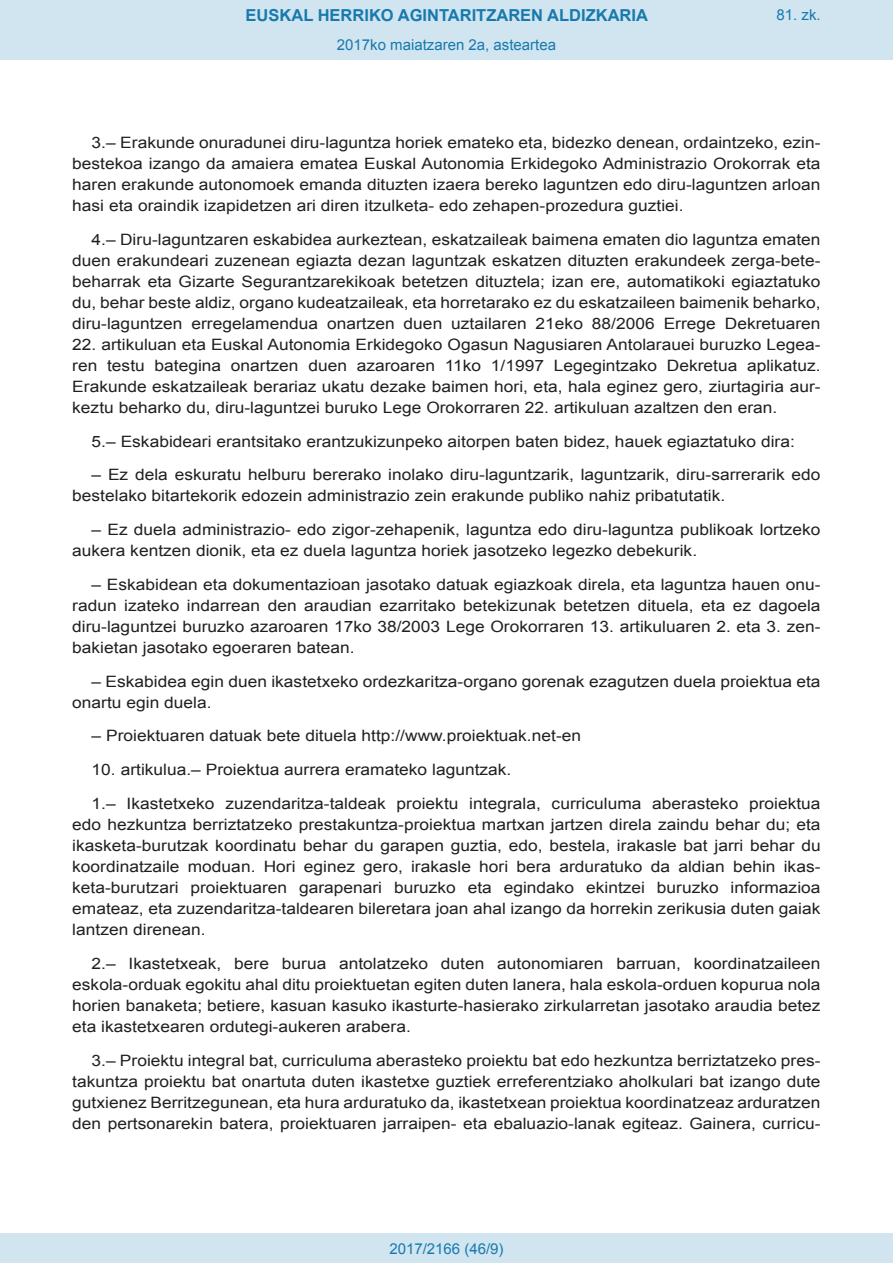
<style>
.page{position:relative;width:893px;height:1263px;background:#fff}
.page>*{position:absolute;margin:0;border:0;box-sizing:border-box;transform-origin:0 0}
.t1{font:700 16.5px "Arial";color:#1879ad}
.BOPVDetalle{font:15.6px/21px "Arial";color:#231f20;text-align:justify;scale:1.11 1}
.Paginacion_Centro{font:15px "Arial";color:#1879ad}
</style>
<div class="page">
<div style="left:0;top:0;width:893px;height:60px;background:#d0e5f0"></div>
<div style="left:0;top:1233px;width:893px;height:30px;background:#d0e5f0"></div>
<p class="t1" style="left:246px;top:4px;width:404px">EUSKAL HERRIKO AGINTARITZAREN ALDIZKARIA</p>
<p class="Paginacion_Centro" style="left:337px;top:35px;width:221px">2017ko maiatzaren 2a, asteartea</p>
<p class="Paginacion_Centro" style="left:776px;top:5px;width:46px">81. zk.</p>
<p class="BOPVDetalle" style="left:72px;top:132px;width:676px;text-indent:19px">3.– Erakunde onuradunei diru-laguntza horiek emateko eta, bidezko denean, ordaintzeko, ezin&shy;bestekoa izango da amaiera ematea Euskal Autonomia Erkidegoko Administrazio Orokorrak eta haren erakunde autonomoek emanda dituzten izaera bereko laguntzen edo diru-laguntzen arloan hasi eta oraindik izapidetzen ari diren itzulketa- edo zehapen-prozedura guztiei.</p>
<p class="BOPVDetalle" style="left:72px;top:229px;width:676px;text-indent:19px">4.– Diru-laguntzaren eskabidea aurkeztean, eskatzaileak baimena ematen dio laguntza ematen duen erakundeari zuzenean egiazta dezan laguntzak eskatzen dituzten erakundeek zerga-bete&shy;beharrak eta Gizarte Segurantzarekikoak betetzen dituztela; izan ere, automatikoki egiaztatuko du, behar beste aldiz, organo kudeatzaileak, eta horretarako ez du eskatzaileen baimenik beharko, diru-laguntzen erregelamendua onartzen duen uztailaren 21eko 88/2006 Errege Dekretuaren</p>
<p class="BOPVDetalle" style="left:72px;top:334px;width:676px">22. artikuluan eta Euskal Autonomia Erkidegoko Ogasun Nagusiaren Antolarauei buruzko Legea&shy;ren testu bategina onartzen duen azaroaren 11ko 1/1997 Legegintzako Dekretua aplikatuz.<br>Erakunde eskatzaileak berariaz ukatu dezake baimen hori, eta, hala eginez gero, ziurtagiria aur&shy;keztu beharko du, diru-laguntzei buruko Lege Orokorraren 22. artikuluan azaltzen den eran.</p>
<p class="BOPVDetalle" style="left:92px;top:431px;width:635px">5.– Eskabideari erantsitako erantzukizunpeko aitorpen baten bidez, hauek egiaztatuko dira:</p>
<p class="BOPVDetalle" style="left:72px;top:465px;width:676px;text-indent:19px">– Ez dela eskuratu helburu bererako inolako diru-laguntzarik, laguntzarik, diru-sarrerarik edo bestelako bitartekorik edozein administrazio zein erakunde publiko nahiz pribatutatik.</p>
<p class="BOPVDetalle" style="left:72px;top:519px;width:676px;text-indent:19px">– Ez duela administrazio- edo zigor-zehapenik, laguntza edo diru-laguntza publikoak lortzeko aukera kentzen dionik, eta ez duela laguntza horiek jasotzeko legezko debekurik.</p>
<p class="BOPVDetalle" style="left:72px;top:574px;width:676px;text-indent:19px">– Eskabidean eta dokumentazioan jasotako datuak egiazkoak direla, eta laguntza hauen onu&shy;radun izateko indarrean den araudian ezarritako betekizunak betetzen dituela, eta ez dagoela diru-laguntzei buruzko azaroaren 17ko 38/2003 Lege Orokorraren 13. artikuluaren 2. eta 3. zen&shy;bakietan jasotako egoeraren batean.</p>
<p class="BOPVDetalle" style="left:72px;top:671px;width:676px;text-indent:19px">– Eskabidea egin duen ikastetxeko ordezkaritza-organo gorenak ezagutzen duela proiektua eta onartu egin duela.</p>
<p class="BOPVDetalle" style="left:92px;top:726px;width:442px">– Proiektuaren datuak bete dituela http://www.proiektuak.net-en</p>
<p class="BOPVDetalle" style="left:92px;top:759px;width:380px">10. artikulua.– Proiektua aurrera eramateko laguntzak.</p>
<p class="BOPVDetalle" style="left:72px;top:793px;width:676px;text-indent:19px">1.– Ikastetxeko zuzendaritza-taldeak proiektu integrala, curriculuma aberasteko proiektua edo hezkuntza berriztatzeko prestakuntza-proiektua martxan jartzen direla zaindu behar du; eta ikasketa-burutzak koordinatu behar du garapen guztia, edo, bestela, irakasle bat jarri behar du koordinatzaile moduan. Hori eginez gero, irakasle hori bera arduratuko da aldian behin ikas&shy;keta-burutzari proiektuaren garapenari buruzko eta egindako ekintzei buruzko informazioa emateaz, eta zuzendaritza-taldearen bileretara joan ahal izango da horrekin zerikusia duten gaiak lantzen direnean.</p>
<p class="BOPVDetalle" style="left:72px;top:953px;width:676px;text-indent:19px">2.– Ikastetxeak, bere burua antolatzeko duten autonomiaren barruan, koordinatzaileen eskola-orduak egokitu ahal ditu proiektuetan egiten duten lanera, hala eskola-orduen kopurua nola horien banaketa; betiere, kasuan kasuko ikasturte-hasierako zirkularretan jasotako araudia betez eta ikastetxearen ordutegi-aukeren arabera.</p>
<p class="BOPVDetalle" style="left:72px;top:1050px;width:676px;text-indent:19px">3.– Proiektu integral bat, curriculuma aberasteko proiektu bat edo hezkuntza berriztatzeko pres&shy;takuntza proiektu bat onartuta duten ikastetxe guztiek erreferentziako aholkulari bat izango dute gutxienez Berritzegunean, eta hura arduratuko da, ikastetxean proiektua koordinatzeaz arduratzen den pertsonarekin batera, proiektuaren jarraipen- eta ebaluazio-lanak egiteaz. Gainera, curricu-</p>
<p class="Paginacion_Centro" style="left:389px;top:1238px;width:116px">2017/2166 (46/9)</p>
</div>
